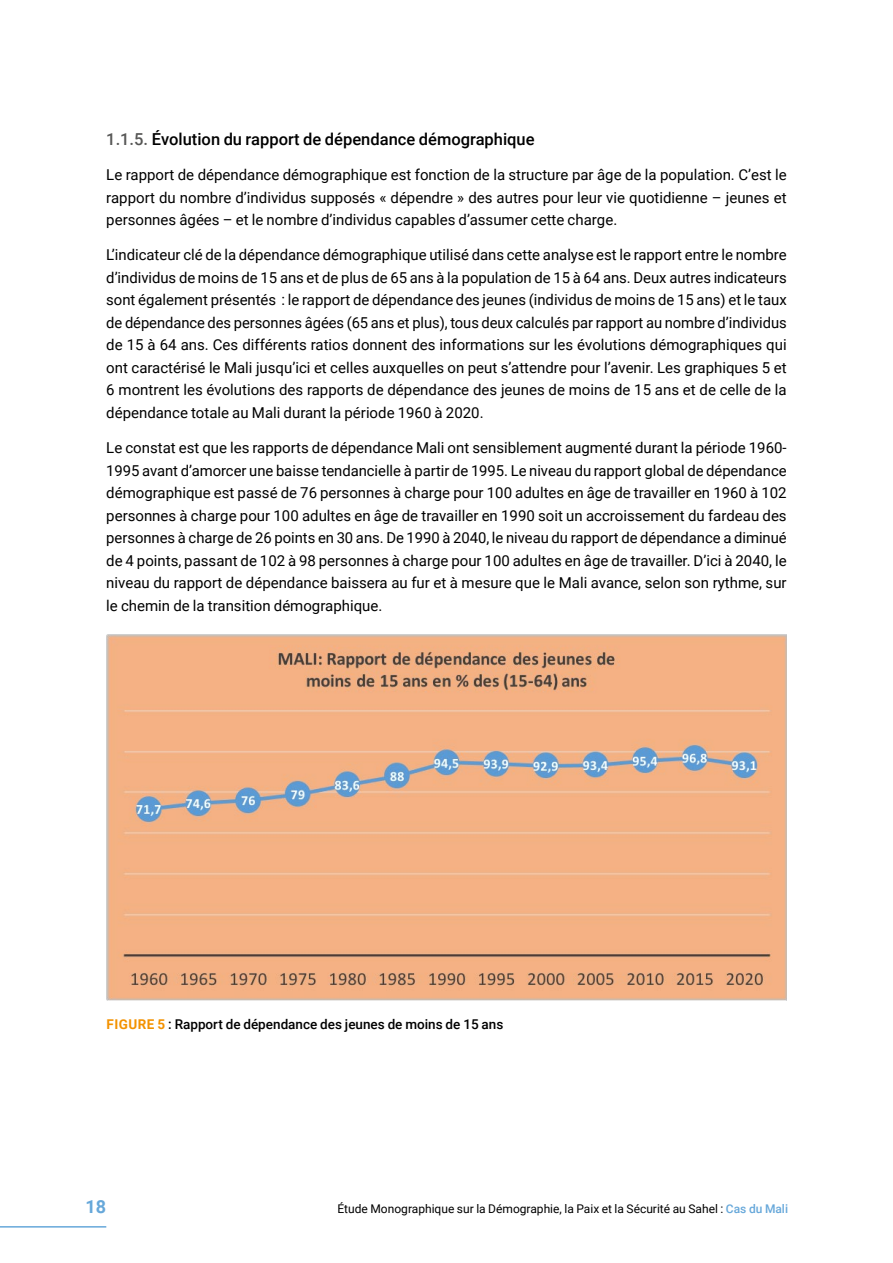
<style>
.page{position:relative;width:893px;height:1263px;background:#fff}
.page>*{position:absolute;margin:0;border:0;box-sizing:border-box;transform-origin:0 0}
.t1{font:700 18px "Roboto";color:#67a8da}
.t2{font:500 16.5px "Roboto";color:#000}
.t3{font:15px/22.5px "Roboto";color:#000;text-align:justify}
.t4{font:500 13.5px "Roboto";color:#000}
.t5{font:12px "Roboto";color:#000}
.s1{color:#575756}
.s2{font-weight:700;color:#f39200}
.s3{font-weight:500;color:#67a8da}
</style>
<div class="page">
<hr style="left:0;top:1226px;width:106px;height:1px;background:#67a8da">
<img style="left:106px;top:634px;width:681px;height:366px">
<p class="t2" style="left:106px;top:127px;width:430px"><span class="s1">1.1.5.</span> Évolution du rapport de dépendance démographique</p>
<p class="t3" style="left:106px;top:163px;width:682px">Le rapport de dépendance démographique est fonction de la structure par âge de la population. C’est le rapport du nombre d’individus supposés « dépendre » des autres pour leur vie quotidienne – jeunes et personnes âgées – et le nombre d’individus capables d’assumer cette charge.</p>
<p class="t3" style="left:106px;top:243px;width:682px">L’indicateur clé de la dépendance démographique utilisé dans cette analyse est le rapport entre le nombre d’individus de moins de 15 ans et de plus de 65 ans à la population de 15 à 64 ans. Deux autres indicateurs sont également présentés : le rapport de dépendance des jeunes (individus de moins de 15 ans) et le taux de dépendance des personnes âgées (65 ans et plus), tous deux calculés par rapport au nombre d’individus de 15 à 64 ans. Ces différents ratios donnent des informations sur les évolutions démographiques qui ont caractérisé le Mali jusqu’ici et celles auxquelles on peut s’attendre pour l’avenir. Les graphiques 5 et 6 montrent les évolutions des rapports de dépendance des jeunes de moins de 15 ans et de celle de la dépendance totale au Mali durant la période 1960 à 2020.</p>
<p class="t3" style="left:106px;top:436px;width:682px">Le constat est que les rapports de dépendance Mali ont sensiblement augmenté durant la période 1960- 1995 avant d’amorcer une baisse tendancielle à partir de 1995. Le niveau du rapport global de dépendance démographique est passé de 76 personnes à charge pour 100 adultes en âge de travailler en 1960 à 102 personnes à charge pour 100 adultes en âge de travailler en 1990 soit un accroissement du fardeau des personnes à charge de 26 points en 30 ans. De 1990 à 2040, le niveau du rapport de dépendance a diminué de 4 points, passant de 102 à 98 personnes à charge pour 100 adultes en âge de travailler. D’ici à 2040, le niveau du rapport de dépendance baissera au fur et à mesure que le Mali avance, selon son rythme, sur le chemin de la transition démographique.</p>
<p class="t4" style="left:107px;top:1015px;width:398px"><span class="s2">FIGURE 5</span> : Rapport de dépendance des jeunes de moins de 15 ans</p>
<p class="t1" style="left:86px;top:1194px;width:22px">18</p>
<p class="t5" style="left:337px;top:1200px;width:452px">Étude Monographique sur la Démographie, la Paix et la Sécurité au Sahel : <span class="s3">Cas du Mali</span></p>
</div>
